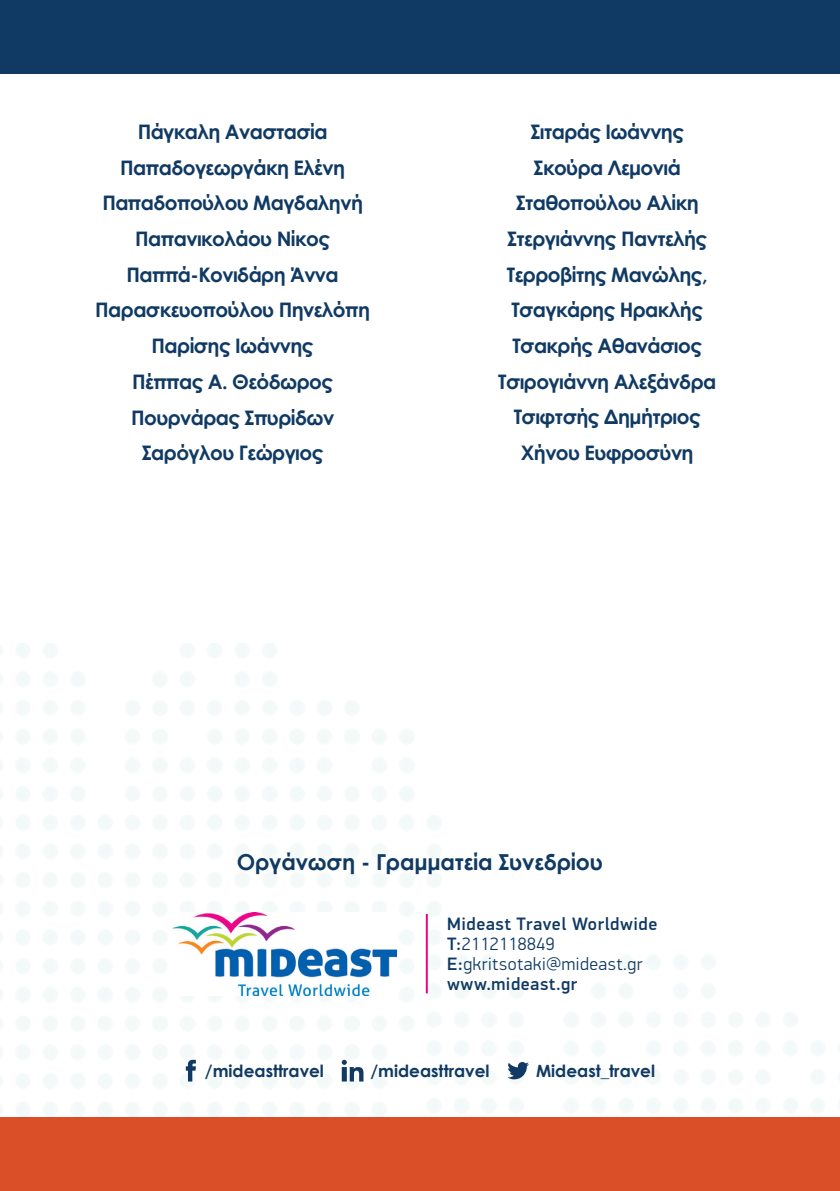
<style>
.page{position:relative;width:840px;height:1191px;background:#fff}
.page>*{position:absolute;margin:0;border:0;box-sizing:border-box;transform-origin:0 0}
.t1{font:700 22px "Century Gothic";letter-spacing:-.01em;color:#103a63}
.t2{font:700 20px/35.6px "Century Gothic";letter-spacing:-.03em;color:#103a63;text-align:center}
.t3{font:500 18px/20px "PF Din Display Pro";letter-spacing:.03em;color:#103a63}
.t4{font:700 16.8px "Century Gothic";color:#103a63}
.s1{font-weight:300}
</style>
<div class="page">
<div style="left:0;top:0;width:839px;height:74px;background:#103a63"></div>
<div style="left:0;top:1117px;width:839px;height:74px;background:#da4e28"></div>
<img style="left:0;top:643px;width:824px;height:474px">
<img style="left:172px;top:912px;width:224px;height:83px">
<hr style="left:425px;top:914px;width:2px;height:79px;background:#ed028b">
<svg style="left:186px;top:1059px;width:10px;height:22px"></svg>
<svg style="left:341px;top:1059px;width:22px;height:22px"></svg>
<svg style="left:507px;top:1062px;width:21px;height:17px"></svg>
<p class="t2" style="left:95px;top:113px;width:276px">Πάγκαλη Αναστασία<br>Παπαδογεωργάκη Ελένη<br>Παπαδοπούλου Μαγδαληνή<br>Παπανικολάου Νίκος<br>Παππά-Κονιδάρη Άννα<br>Παρασκευοπούλου Πηνελόπη<br>Παρίσης Ιωάννης<br>Πέππας Α. Θεόδωρος<br>Πουρνάρας Σπυρίδων<br>Σαρόγλου Γεώργιος</p>
<p class="t2" style="left:498px;top:113px;width:219px">Σιταράς Ιωάννης<br>Σκούρα Λεμονιά<br>Σταθοπούλου Αλίκη<br>Στεργιάννης Παντελής<br>Τερροβίτης Μανώλης,<br>Τσαγκάρης Ηρακλής<br>Τσακρής Αθανάσιος<br>Τσιρογιάννη Αλεξάνδρα<br>Τσιφτσής Δημήτριος<br>Χήνου Ευφροσύνη</p>
<p class="t1" style="left:237px;top:845px;width:367px">Οργάνωση - Γραμματεία Συνεδρίου</p>
<p class="t3" style="left:447px;top:914px;width:211px">Mideast Travel Worldwide<br>T:<span class="s1">2112118849<br></span>E:<span class="s1">gkritsotaki@mideast.gr </span>www.mideast.gr</p>
<p class="t4" style="left:205px;top:1058px;width:120px">/mideasttravel</p>
<p class="t4" style="left:370px;top:1058px;width:120px">/mideasttravel</p>
<p class="t4" style="left:535px;top:1058px;width:120px">Mideast_travel</p>
</div>
